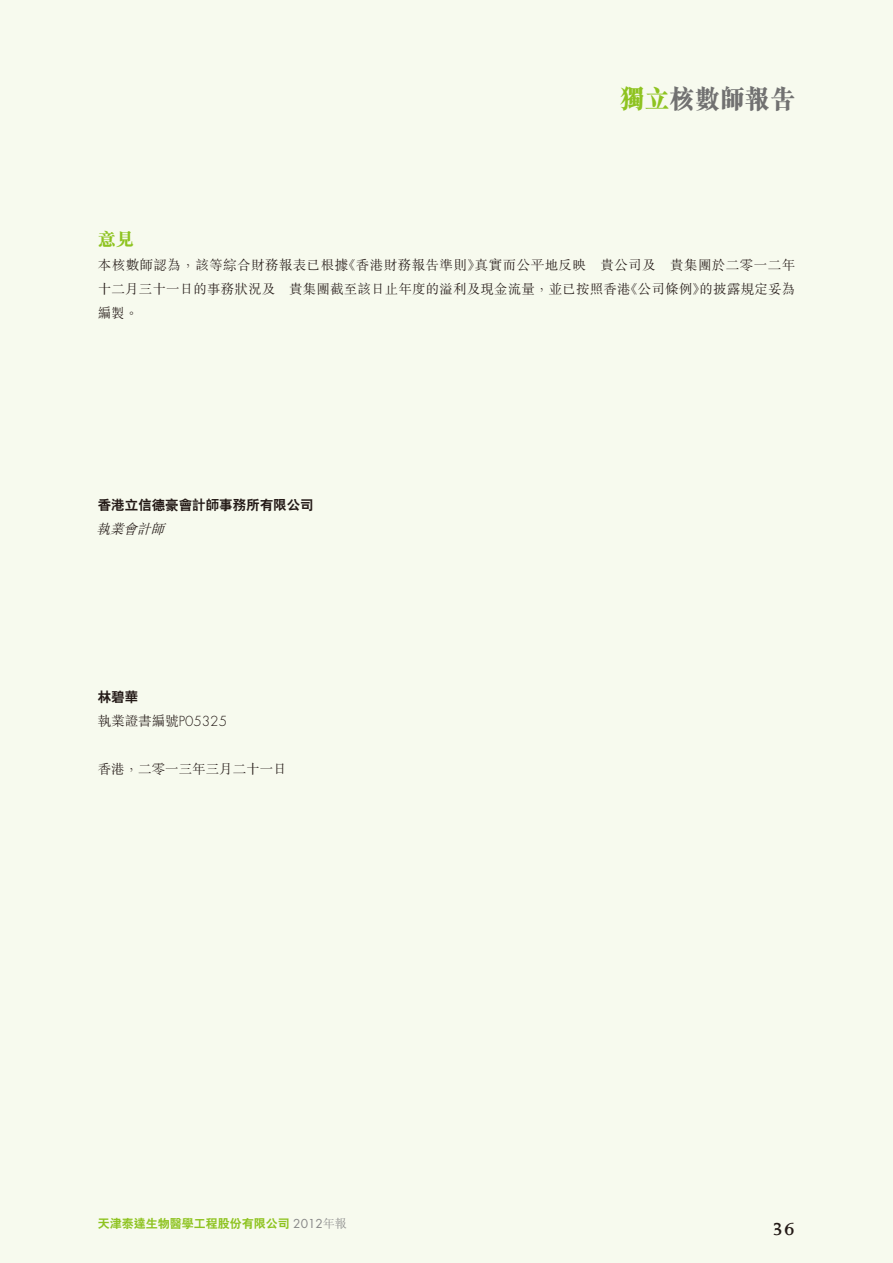
<style>
.page{position:relative;width:893px;height:1263px;background:#f7faee}
.page>*{position:absolute;margin:0;border:0;box-sizing:border-box;transform-origin:0 0}
.t1{font:27px "M Sung HK Xbold E Ten B5 H";color:#717171;scale:.93 1}
.t2{font:700 21px "Weiss Std";color:#231916}
.t3{font:18px "M Sung HK Xbold E Ten B5 H";color:#8ec320}
.t4{font:13.5px/24px "M Sung HK Light E Ten B5 H";letter-spacing:.015em;color:#231916;text-align:justify}
.t5{font:13.5px "C Hei 2 HK Xbold E Ten B5 H";color:#231916}
.t6{font:italic 13.5px "M Sung HK Light E Ten B5 H";color:#231916}
.t7{font:12px "C Hei 2 HK Xbold E Ten B5 H";color:#8ec320}
.s1{color:#8ec320}
.s2{font-family:"Futura Std";font-weight:300}
.s3{font-family:"Futura Std";color:#898989}
.s4{font-family:"M Sung HK Light E Ten B5 H";color:#898989}
</style>
<div class="page">
<h1 class="t1" style="left:619px;top:88px;width:190px"><span class="s1">獨立</span>核數師報告</h1>
<h3 class="t3" style="left:98px;top:232px;width:37px">意見</h3>
<p class="t4" style="left:98px;top:255px;width:699px">本核數師認為，該等綜合財務報表已根據《香港財務報告準則》真實而公平地反映　貴公司及　貴集團於二零一二年十二月三十一日的事務狀況及　貴集團截至該日止年度的溢利及現金流量，並已按照香港《公司條例》的披露規定妥為編製。</p>
<p class="t5" style="left:98px;top:500px;width:218px">香港立信德豪會計師事務所有限公司</p>
<p class="t6" style="left:96px;top:524px;width:69px">執業會計師</p>
<p class="t5" style="left:98px;top:692px;width:42px">林碧華</p>
<p class="t4" style="left:98px;top:711px;width:131px">執業證書編號<span class="s2">P05325</span></p>
<p class="t4" style="left:98px;top:759px;width:190px">香港，二零一三年三月二十一日</p>
<p class="t7" style="left:98px;top:1219px;width:251px">天津泰達生物醫學工程股份有限公司 <span class="s3">2012</span><span class="s4">年報</span></p>
<h2 class="t2" style="left:772px;top:1220px;width:25px">36</h2>
</div>
